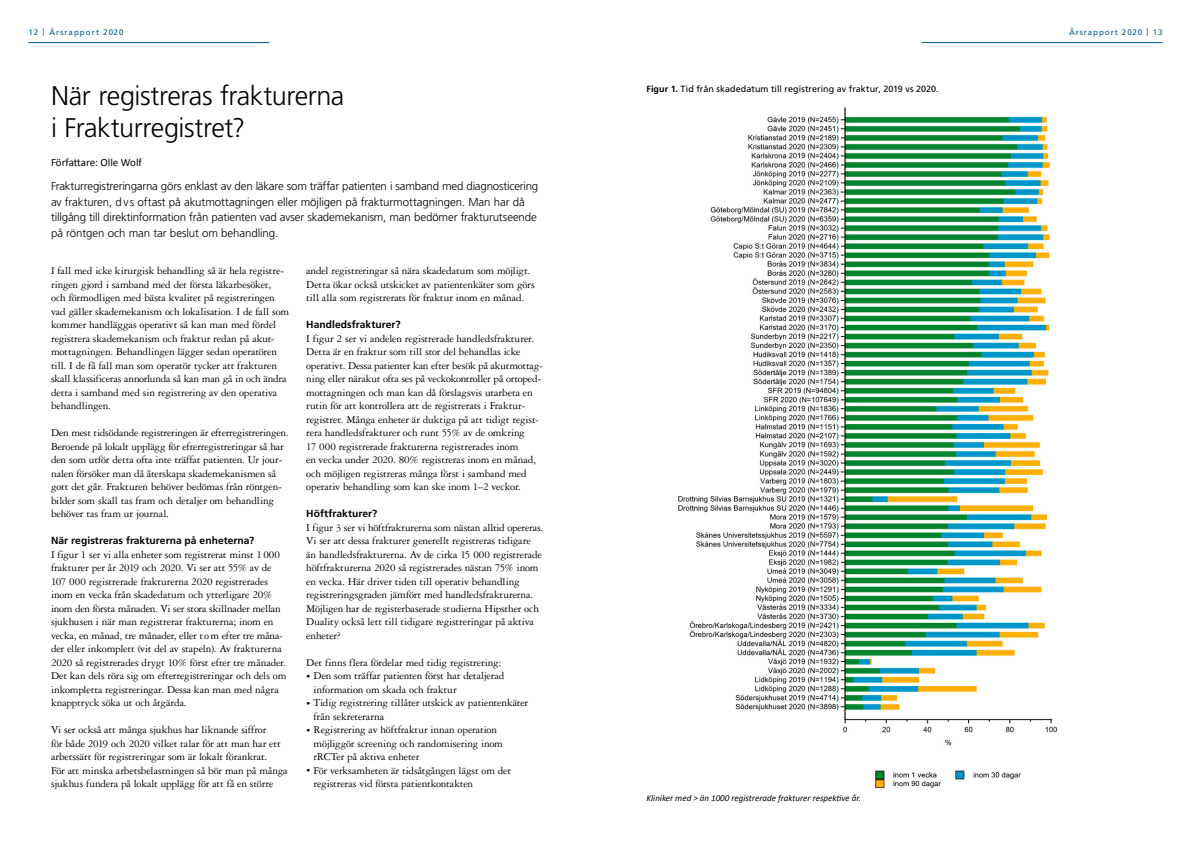
<style>
.page{position:relative;width:1191px;height:842px;background:#fff}
.page>*{position:absolute;margin:0;border:0;box-sizing:border-box;transform-origin:0 0}
.t1{font:300 27px/32px "Frutiger LT Pro";letter-spacing:-.015em;color:#000}
.t2{font:300 11.5px/15.5px "Frutiger LT Pro";letter-spacing:-.015em;color:#000}
.t3{font:11.2px/13.5px "Garamond 3 LT Std";letter-spacing:-.01em;color:#000}
.t4{font:11px "Calibri";color:#000}
.t5{font:700 10.3px "Frutiger LT Pro";letter-spacing:.005em;color:#000}
.t6{font:9px "Frutiger LT Pro";letter-spacing:.005em;color:#000}
.t7{font:italic 9px "Calibri";color:#000}
.t8{font:8px "Frutiger LT Pro";letter-spacing:.12em;color:#005894}
.s1{font-size:9px}
.s2{font-weight:700}
</style>
<div class="page">
<hr style="left:28px;top:42px;width:241px;height:1px;background:#005894">
<hr style="left:921px;top:42px;width:241px;height:1px;background:#005894">
<img style="left:678px;top:107px;width:380px;height:682px">
<p class="t8" style="left:28px;top:28px;width:97px">12 | Årsrapport 2020</p>
<p class="t8" style="left:1069px;top:28px;width:95px">Årsrapport 2020 | 13</p>
<h1 class="t1" style="left:51px;top:80px;width:295px">När registreras frakturerna i Frakturregistret?</h1>
<p class="t4" style="left:51px;top:156px;width:92px">Författare: Olle Wolf</p>
<p class="t2" style="left:51px;top:179px;width:489px">Frakturregistreringarna görs enklast av den läkare som träffar patienten i samband med diagnosticering av frakturen, dv s oftast på akutmottagningen eller möjligen på frakturmottagningen. Man har då tillgång till direktinformation från patienten vad avser skademekanism, man bedömer frakturutseende på röntgen och man tar beslut om behandling.</p>
<p class="t3" style="left:51px;top:264px;width:240px">I fall med icke kirurgisk behandling så är hela registre&shy;ringen gjord i samband med det första läkarbesöket,<br>och förmodligen med bästa kvalitet på registreringen vad gäller skademekanism och lokalisation. I de fall som kommer handläggas operativt så kan man med fördel registrera skademekanism och fraktur redan på akut&shy;mottagningen. Behandlingen lägger sedan operatören till. I de få fall man som operatör tycker att frakturen skall klassificeras annorlunda så kan man gå in och ändra detta i samband med sin registrering av den operativa behandlingen.</p>
<p class="t3" style="left:51px;top:426px;width:239px">Den mest tidsödande registreringen är efterregistreringen.<br>Beroende på lokalt upplägg för efterregistreringar så har den som utför detta ofta inte träffat patienten. Ur jour&shy;nalen försöker man då återskapa skademekanismen så gott det går. Frakturen behöver bedömas från röntgen&shy;bilder som skall tas fram och detaljer om behandling behöver tas fram ur journal.</p>
<p class="t5" style="left:51px;top:534px;width:205px">När registreras frakturerna på enheterna?</p>
<p class="t3" style="left:51px;top:547px;width:237px">I figur 1 ser vi alla enheter som registrerat minst 1000 frakturer per år 2019 och 2020. Vi ser att 55% av de 107 000 registrerade frakturerna 2020 registrerades inom en vecka från skadedatum och ytterligare 20% inom den första månaden. Vi ser stora skillnader mellan sjukhusen i när man registrerar frakturerna; inom en vecka, en månad, tre månader, eller tom efter tre måna&shy;der eller inkomplett (vit del av stapeln). Av frakturerna 2020 så registrerades drygt 10% först efter tre månader.<br>Det kan dels röra sig om efterregistreringar och dels om inkompletta registreringar. Dessa kan man med några knapptryck söka ut och åtgärda.</p>
<p class="t3" style="left:51px;top:723px;width:238px">Vi ser också att många sjukhus har liknande siffror<br>för både 2019 och 2020 vilket talar för att man har ett arbetssätt för registreringar som är lokalt förankrat.<br>För att minska arbetsbelastningen så bör man på många sjukhus fundera på lokalt upplägg för att få en större</p>
<p class="t3" style="left:306px;top:264px;width:230px">andel registreringar så nära skadedatum som möjligt.<br>Detta ökar också utskicket av patientenkäter som görs till alla som registrerats för fraktur inom en månad.</p>
<p class="t5" style="left:306px;top:318px;width:96px">Handledsfrakturer?</p>
<p class="t3" style="left:306px;top:331px;width:238px">I figur 2 ser vi andelen registrerade handledsfrakturer.<br>Detta är en fraktur som till stor del behandlas icke operativt. Dessa patienter kan efter besök på akutmottag&shy;ning eller närakut ofta ses på veckokontroller på ortoped&shy;mottagningen och man kan då förslagsvis utarbeta en rutin för att kontrollera att de registrerats i Fraktur&shy;registret. Många enheter är duktiga på att tidigt regist&shy;rera handledsfrakturer och runt 55% av de omkring<br>17 000 registrerade frakturerna registrerades inom<br>en vecka under 2020. 80% registreras inom en månad, och möjligen registreras många först i samband med operativ behandling som kan ske inom 1–2 veckor.</p>
<p class="t5" style="left:306px;top:507px;width:72px">Höftfrakturer?</p>
<p class="t3" style="left:306px;top:520px;width:238px">I figur 3 ser vi höftfrakturerna som nästan alltid opereras.<br>Vi ser att dessa frakturer generellt registreras tidigare än handledsfrakturerna. Av de cirka 15 000 registrerade höftfrakturerna 2020 så registrerades nästan 75% inom en vecka. Här driver tiden till operativ behandling registreringsgraden jämfört med handledsfrakturerna.<br>Möjligen har de registerbaserade studierna Hipsther och Duality också lett till tidigare registreringar på aktiva enheter?</p>
<p class="t3" style="left:306px;top:655px;width:196px">Det finns flera fördelar med tidig registrering:</p>
<p class="t3" style="left:313px;top:669px;width:192px;text-indent:-7px"><span class="s1">•</span> Den som träffar patienten först har detaljerad information om skada och fraktur</p>
<p class="t3" style="left:313px;top:696px;width:216px;text-indent:-7px"><span class="s1">•</span> Tidig registrering tillåter utskick av patientenkäter från sekreterarna</p>
<p class="t3" style="left:313px;top:723px;width:191px;text-indent:-7px"><span class="s1">•</span> Registrering av höftfraktur innan operation möjliggör screening och randomisering inom rRCTer på aktiva enheter</p>
<p class="t3" style="left:313px;top:763px;width:199px;text-indent:-7px"><span class="s1">•</span> För verksamheten är tidsåtgången lägst om det registreras vid första patientkontakten</p>
<p class="t6" style="left:646px;top:83px;width:294px"><span class="s2">Figur 1.</span> Tid från skadedatum till registrering av fraktur, 2019 vs 2020.</p>
<p class="t7" style="left:646px;top:791px;width:216px">Kliniker med &gt; än 1000 registrerade frakturer respektive år.</p>
</div>
